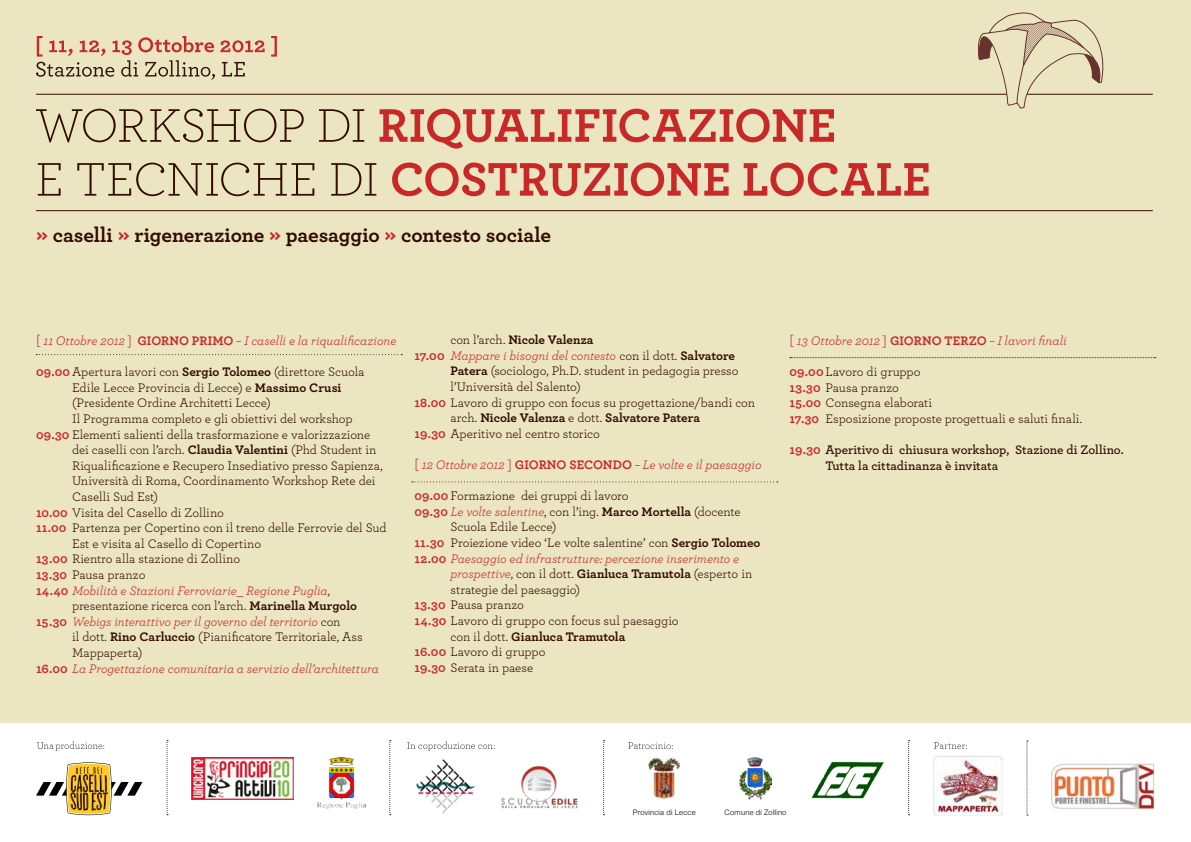
<style>
.page{position:relative;width:1191px;height:842px;background:#fff}
.page>*{position:absolute;margin:0;border:0;box-sizing:border-box;transform-origin:0 0}
.t1{font:700 21.2px "Archer";letter-spacing:-.005em;color:#320c01}
.t2{font:13px/15.6px "Archer";letter-spacing:-.005em;color:#320c01}
.t3{font:italic 13px "Archer";letter-spacing:-.005em;color:#c92828}
.t4{font:700 13px "Archer";letter-spacing:-.005em;color:#320c01}
.t5{font:600 13px/15.6px "Archer";color:#320c01}
.t6{font:300 7.5px "Helvetica Neue";letter-spacing:.035em;color:#000}
.s1{color:#c92828}
.s2{font-style:normal}
.s3{font-weight:700;font-style:normal}
.s4{font-weight:700;color:#c92828}
.s5{font-weight:700}
.s6{font-style:normal;color:#320c01}
.s7{font-weight:400}
.s8{font-weight:700;font-style:normal;color:#320c01}
.s9{font-style:italic;color:#c92828}
</style>
<div class="page">
<div style="left:0;top:0;width:1191px;height:723px;background:#ebe5c1"></div>
<svg style="left:36px;top:36px;width:241px;height:44px"></svg>
<svg style="left:392px;top:163px;width:536px;height:33px"></svg>
<svg style="left:38px;top:163px;width:338px;height:33px"></svg>
<svg style="left:379px;top:109px;width:455px;height:40px"></svg>
<svg style="left:36px;top:109px;width:328px;height:33px"></svg>
<hr style="left:36px;top:94px;width:1116px;height:1px;background:#320c01">
<hr style="left:36px;top:210px;width:1116px;height:1px;background:#320c01">
<svg style="left:36px;top:354px;width:366px;height:1px"></svg>
<svg style="left:412px;top:481px;width:366px;height:1px"></svg>
<svg style="left:790px;top:357px;width:365px;height:1px"></svg>
<svg style="left:976px;top:12px;width:132px;height:97px"></svg>
<img style="left:416px;top:759px;width:59px;height:55px">
<svg style="left:37px;top:741px;width:67px;height:10px"></svg>
<svg style="left:36px;top:762px;width:106px;height:53px"></svg>
<svg style="left:628px;top:742px;width:44px;height:7px"></svg>
<svg style="left:934px;top:742px;width:32px;height:7px"></svg>
<img style="left:648px;top:757px;width:32px;height:42px">
<svg style="left:167px;top:740px;width:1px;height:75px"></svg>
<svg style="left:389px;top:740px;width:2px;height:75px"></svg>
<img style="left:501px;top:766px;width:77px;height:43px">
<svg style="left:407px;top:741px;width:87px;height:10px"></svg>
<svg style="left:603px;top:740px;width:1px;height:75px"></svg>
<svg style="left:908px;top:740px;width:1px;height:75px"></svg>
<svg style="left:1026px;top:741px;width:2px;height:75px"></svg>
<img style="left:933px;top:755px;width:69px;height:60px">
<img style="left:1051px;top:760px;width:104px;height:55px">
<img style="left:739px;top:757px;width:32px;height:42px">
<img style="left:811px;top:761px;width:73px;height:38px">
<img style="left:192px;top:757px;width:101px;height:43px">
<img style="left:317px;top:757px;width:48px;height:51px">
<h1 class="t1" style="left:36px;top:218px;width:516px"><span class="s1">»</span> caselli <span class="s1">»</span> rigenerazione <span class="s1">»</span> paesaggio <span class="s1">»</span> contesto sociale</h1>
<p class="t3" style="left:36px;top:331px;width:362px"><span class="s2">[</span> 11 Ottobre 2012 <span class="s2">]</span> <span class="s3">GIORNO PRIMO</span> – I caselli e la riqualificazione</p>
<p class="t2" style="left:36px;top:363px;width:330px"><span class="s4">09.00</span> Apertura lavori con <span class="s5">Sergio Tolomeo</span> (direttore Scuola</p>
<p class="t2" style="left:72px;top:379px;width:271px">Edile Lecce Provincia di Lecce) e <span class="s5">Massimo Crusi</span></p>
<p class="t2" style="left:72px;top:395px;width:200px">(Presidente Ordine Architetti Lecce)</p>
<p class="t2" style="left:72px;top:410px;width:282px">Il Programma completo e gli obiettivi del workshop</p>
<p class="t2" style="left:36px;top:426px;width:336px"><span class="s4">09.30</span> Elementi salienti della trasformazione e valorizzazione</p>
<p class="t2" style="left:72px;top:441px;width:306px">dei caselli con l’arch. <span class="s5">Claudia Valentini</span> (Phd Student in</p>
<p class="t2" style="left:72px;top:457px;width:312px">Riqualificazione e Recupero Insediativo presso Sapienza,</p>
<p class="t2" style="left:72px;top:473px;width:305px">Università di Roma, Coordinamento Workshop Rete dei</p>
<p class="t2" style="left:72px;top:488px;width:88px">Caselli Sud Est)</p>
<p class="t2" style="left:36px;top:504px;width:189px"><span class="s4">10.00</span> Visita del Casello di Zollino</p>
<p class="t2" style="left:36px;top:519px;width:352px"><span class="s4">11.00</span> Partenza per Copertino con il treno delle Ferrovie del Sud</p>
<p class="t2" style="left:72px;top:535px;width:191px">Est e visita al Casello di Copertino</p>
<p class="t2" style="left:36px;top:551px;width:206px"><span class="s4">13.00</span> Rientro alla stazione di Zollino</p>
<p class="t2" style="left:36px;top:566px;width:111px"><span class="s4">13.30</span> Pausa pranzo</p>
<p class="t3" style="left:36px;top:581px;width:296px"><span class="s3">14.40</span> Mobilità e Stazioni Ferroviarie_ Regione Puglia<span class="s6">,</span></p>
<p class="t2" style="left:72px;top:597px;width:286px">presentazione ricerca con l’arch. <span class="s5">Marinella Murgolo</span></p>
<p class="t3" style="left:36px;top:612px;width:306px"><span class="s3">15.30</span> Webigs interattivo per il governo del territorio <span class="s6">con</span></p>
<p class="t2" style="left:72px;top:629px;width:292px">il dott. <span class="s5">Rino Carluccio</span> (Pianificatore Territoriale, Ass</p>
<p class="t2" style="left:72px;top:644px;width:72px">Mappaperta)</p>
<p class="t3" style="left:36px;top:659px;width:344px"><span class="s3">16.00</span> La Progettazione comunitaria a servizio dell’architettura</p>
<p class="t4" style="left:450px;top:330px;width:144px"><span class="s7">con l’arch.</span> Nicole Valenza</p>
<p class="t3" style="left:414px;top:346px;width:322px"><span class="s3">17.00</span> Mappare i bisogni del contesto <span class="s6">con il dott.</span> <span class="s8">Salvatore</span></p>
<p class="t2" style="left:450px;top:363px;width:290px"><span class="s5">Patera</span> (sociologo, Ph.D. student in pedagogia presso</p>
<p class="t2" style="left:450px;top:378px;width:132px">l’Università del Salento)</p>
<p class="t2" style="left:414px;top:394px;width:342px"><span class="s4">18.00</span> Lavoro di gruppo con focus su progettazione/bandi con</p>
<p class="t4" style="left:450px;top:408px;width:251px"><span class="s7">arch.</span> Nicole Valenza <span class="s7">e dott.</span> Salvatore Patera</p>
<p class="t2" style="left:414px;top:425px;width:187px"><span class="s4">19.30</span> Aperitivo nel centro storico</p>
<p class="t3" style="left:414px;top:455px;width:348px"><span class="s2">[</span> 12 Ottobre 2012 <span class="s2">]</span> <span class="s3">GIORNO SECONDO</span> – Le volte e il paesaggio</p>
<p class="t2" style="left:414px;top:487px;width:216px"><span class="s4">09.00</span> Formazione dei gruppi di lavoro</p>
<p class="t2" style="left:414px;top:503px;width:328px"><span class="s4">09.30</span> <span class="s9">Le volte salentine</span>, con l’ing. <span class="s5">Marco Mortella</span> (docente</p>
<p class="t2" style="left:450px;top:519px;width:107px">Scuola Edile Lecce)</p>
<p class="t2" style="left:414px;top:534px;width:347px"><span class="s4">11.30</span> Proiezione video ‘Le volte salentine’ con <span class="s5">Sergio Tolomeo</span></p>
<p class="t3" style="left:414px;top:549px;width:326px"><span class="s3">12.00</span> Paesaggio ed infrastrutture: percezione inserimento e</p>
<p class="t2" style="left:450px;top:565px;width:303px"><span class="s9">prospettive</span>, con il dott. <span class="s5">Gianluca Tramutola</span> (esperto in</p>
<p class="t2" style="left:450px;top:581px;width:131px">strategie del paesaggio)</p>
<p class="t2" style="left:414px;top:597px;width:111px"><span class="s4">13.30</span> Pausa pranzo</p>
<p class="t2" style="left:414px;top:612px;width:265px"><span class="s4">14.30</span> Lavoro di gruppo con focus sul paesaggio</p>
<p class="t4" style="left:450px;top:626px;width:176px"><span class="s7">con il dott.</span> Gianluca Tramutola</p>
<p class="t2" style="left:414px;top:643px;width:132px"><span class="s4">16.00</span> Lavoro di gruppo</p>
<p class="t2" style="left:414px;top:659px;width:120px"><span class="s4">19.30</span> Serata in paese</p>
<p class="t3" style="left:789px;top:331px;width:279px"><span class="s2">[</span> 13 Ottobre 2012 <span class="s2">]</span> <span class="s3">GIORNO TERZO</span> – I lavori finali</p>
<p class="t2" style="left:789px;top:363px;width:294px"><span class="s4">09.00</span> Lavoro di gruppo<br><span class="s4">13.30</span> Pausa pranzo<br><span class="s4">15.00</span> Consegna elaborati<br><span class="s4">17.30</span> Esposizione proposte progettuali e saluti finali.</p>
<p class="t5" style="left:825px;top:441px;width:300px;text-indent:-36px"><span class="s4">19.30</span> Aperitivo di chiusura workshop, Stazione di Zollino.<br>Tutta la cittadinanza è invitata</p>
<p class="t6" style="left:633px;top:807px;width:64px">Provincia di Lecce</p>
<p class="t6" style="left:724px;top:808px;width:63px">Comune di Zollino</p>
</div>
